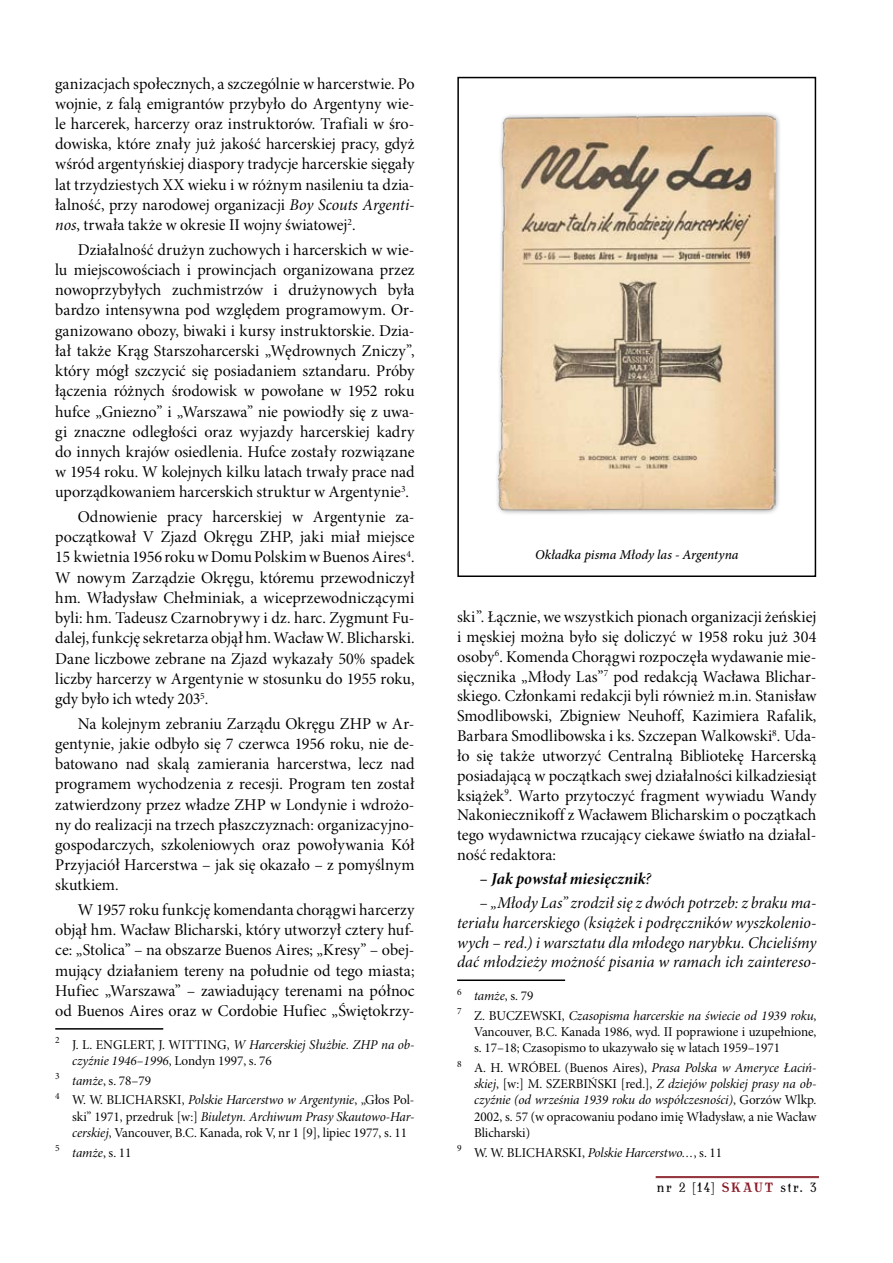
<style>
.page{position:relative;width:893px;height:1263px;background:#fff}
.page>*{position:absolute;margin:0;border:0;box-sizing:border-box;transform-origin:0 0}
.t1{font:16.5px/20.2px "Minion Pro Subh";color:#000;text-align:justify}
.t2{font:16.5px/19.8px "Minion Pro It Subh";color:#000;text-align:justify}
.t3{font:16.5px "Minion Pro Bold It Subh";letter-spacing:.005em;color:#000}
.t4{font:13.5px/16.2px "Minion Pro It Subh";letter-spacing:-.005em;color:#000}
.t5{font:13.5px/16.2px "Minion Pro Subh";color:#000}
.t6{font:italic 500 13.5px "Minion Pro";letter-spacing:-.005em;color:#000}
.t7{font:13.5px "Antykwa Torunska Cond";letter-spacing:.125em;color:#000}
.s1{font-family:"Minion Pro It Subh"}
.s2{font-family:"Minion Pro Subh"}
.s3{font-weight:700;color:#891b28}
</style>
<div class="page">
<hr style="left:656px;top:1176px;width:163px;height:1px;background:#891e28">
<hr style="left:656px;top:1177px;width:163px;height:1px;background:#891e28">
<div style="left:457px;top:77px;width:359px;height:500px;border:2px solid #000"></div>
<hr style="left:55px;top:1028px;width:108px;height:1px;background:#000">
<hr style="left:457px;top:979px;width:108px;height:2px;background:#000">
<div style="left:494px;top:110px;width:294px;height:413px;background:#000;opacity:.5"></div>
<img style="left:498px;top:114px;width:277px;height:396px">
<p class="t1" style="left:55px;top:74px;width:361px">ganizacjach społecznych, a szczególnie w harcerstwie. Po wojnie, z falą emigrantów przybyło do Argentyny wie&shy;le harcerek, harcerzy oraz instruktorów. Trafiali w śro&shy;dowiska, które znały już jakość harcerskiej pracy, gdyż wśród argentyńskiej diaspory tradycje harcerskie sięgały lat trzydziestych XX wieku i w różnym nasileniu ta dzia&shy;łalność, przy narodowej organizacji <span class="s1">Boy Scouts Argenti&shy;nos</span>, trwała także w okresie II wojny światowej<sup>2</sup>.</p>
<p class="t1" style="left:55px;top:240px;width:361px;text-indent:23px">Działalność drużyn zuchowych i harcerskich w wie&shy;lu miejscowościach i prowincjach organizowana przez nowoprzybyłych zuchmistrzów i drużynowych była bardzo intensywna pod względem programowym. Or&shy;ganizowano obozy, biwaki i kursy instruktorskie. Dzia&shy;łał także Krąg Starszoharcerski „Wędrownych Zniczy”, który mógł szczycić się posiadaniem sztandaru. Próby łączenia różnych środowisk w powołane w 1952 roku hufce „Gniezno” i „Warszawa” nie powiodły się z uwa&shy;gi znaczne odległości oraz wyjazdy harcerskiej kadry do innych krajów osiedlenia. Hufce zostały rozwiązane w 1954 roku. W kolejnych kilku latach trwały prace nad uporządkowaniem harcerskich struktur w Argentynie<sup>3</sup>.</p>
<p class="t1" style="left:55px;top:507px;width:361px;text-indent:22px">Odnowienie pracy harcerskiej w Argentynie za&shy;początkował V Zjazd Okręgu ZHP, jaki miał miejsce 15 kwietnia 1956 roku w Domu Polskim w Buenos Aires<sup>4</sup>.<br>W nowym Zarządzie Okręgu, któremu przewodniczył hm. Władysław Chełminiak, a wiceprzewodniczącymi byli: hm. Tadeusz Czarnobrywy i dz. harc. Zygmunt Fu&shy;dalej, funkcję sekretarza objął hm. Wacław W. Blicharski.<br>Dane liczbowe zebrane na Zjazd wykazały 50% spadek liczby harcerzy w Argentynie w stosunku do 1955 roku, gdy było ich wtedy 203<sup>5</sup>.</p>
<p class="t1" style="left:55px;top:714px;width:361px;text-indent:22px">Na kolejnym zebraniu Zarządu Okręgu ZHP w Ar&shy;gentynie, jakie odbyło się 7 czerwca 1956 roku, nie de&shy;batowano nad skalą zamierania harcerstwa, lecz nad programem wychodzenia z recesji. Program ten został zatwierdzony przez władze ZHP w Londynie i wdrożo&shy;ny do realizacji na trzech płaszczyznach: organizacyjno&shy;gospodarczych, szkoleniowych oraz powoływania Kół Przyjaciół Harcerstwa – jak się okazało – z pomyślnym skutkiem.</p>
<p class="t1" style="left:55px;top:900px;width:361px;text-indent:22px">W 1957 roku funkcję komendanta chorągwi harcerzy objął hm. Wacław Blicharski, który utworzył cztery huf&shy;ce: „Stolica” – na obszarze Buenos Aires; „Kresy” – obej&shy;mujący działaniem tereny na południe od tego miasta; Hufiec „Warszawa” – zawiadujący terenami na północ od Buenos Aires oraz w Cordobie Hufiec „Świętokrzy-</p>
<p class="t5" style="left:55px;top:1037px;width:58px"><sup>2</sup> J. L. Engle</p>
<p class="t5" style="left:137px;top:1037px;width:53px">rt, J. Witting</p>
<p class="t4" style="left:72px;top:1037px;width:344px;text-indent:154px"><span class="s2">,</span> W Harcerskiej Służbie. ZHP na ob&shy;czyźnie 1946–1996<span class="s2">, Londyn 1997, s. 76</span></p>
<p class="t5" style="left:55px;top:1073px;width:98px"><sup>3</sup> <span class="s1">tamże</span>, s. 78–79</p>
<p class="t4" style="left:55px;top:1092px;width:361px;text-align:right"><sup>4</sup> <span class="s2">W. W. Blicharski ,</span> Polskie Harcerstwo w Argentynie<span class="s2">, „Głos Pol&shy;ski” 1971, przedruk [w:]</span> Biuletyn. Archiwum Prasy Skautowo-Har-</p>
<p class="t5" style="left:72px;top:1125px;width:336px"><span class="s1">cerskiej</span>, Vancouver, B.C. Kanada, rok V, nr 1 [9], lipiec 1977, s. 11</p>
<p class="t4" style="left:55px;top:1145px;width:78px"><sup>5</sup> tamże<span class="s2">, s. 11</span></p>
<p class="t6" style="left:535px;top:546px;width:205px">Okładka pisma Młody las - Argentyna</p>
<p class="t1" style="left:457px;top:608px;width:361px;line-height:19.8px">ski”. Łącznie, we wszystkich pionach organizacji żeńskiej i męskiej można było się doliczyć w 1958 roku już 304 osoby<sup>6</sup>. Komenda Chorągwi rozpoczęła wydawanie mie&shy;sięcznika „Młody Las”<sup>7</sup> pod redakcją Wacława Blichar&shy;skiego. Członkami redakcji byli również m.in. Stanisław Smodlibowski, Zbigniew Neuhoff, Kazimiera Rafalik, Barbara Smodlibowska i ks. Szczepan Walkowski<sup>8</sup>. Uda&shy;ło się także utworzyć Centralną Bibliotekę Harcerską posiadającą w początkach swej działalności kilkadziesiąt książek<sup>9</sup>. Warto przytoczyć fragment wywiadu Wandy Nakoniecznikoff z Wacławem Blicharskim o początkach tego wydawnictwa rzucający ciekawe światło na działal&shy;ność redaktora:</p>
<p class="t3" style="left:480px;top:869px;width:173px">– Jak powstał miesięcznik<span class="s1">?</span></p>
<p class="t2" style="left:457px;top:893px;width:361px;text-indent:22px">– „Młody Las” zrodził się z dwóch potrzeb: z braku ma&shy;teriału harcerskiego (książek i podręczników wyszkolenio&shy;wych – red.) i warsztatu dla młodego narybku. Chcieliśmy dać młodzieży możność pisania w ramach ich zaintereso-</p>
<p class="t4" style="left:457px;top:986px;width:361px;line-height:19.8px"><sup>6</sup> tamże<span class="s2">, s. 79<br></span><sup>7</sup> <span class="s2">Z. BUCZEWSKI,</span> Czasopisma harcerskie na świecie od 1939 roku<span class="s2">,</span></p>
<p class="t5" style="left:474px;top:1024px;width:344px">Vancouver, B.C. Kanada 1986, wyd. II poprawione i uzupełnione, s. 17–18; Czasopismo to ukazywało się w latach 1959–1971</p>
<p class="t4" style="left:474px;top:1060px;width:344px;text-align:justify;text-indent:-17px"><sup>8</sup> <span class="s2">A. H. WRÓBEL (Buenos Aires),</span> Prasa Polska w Ameryce Łaciń&shy;skiej<span class="s2">, [w:] M. SZERBIŃSKI [red.],</span> Z dziejów polskiej prasy na ob&shy;czyźnie (od września 1939 roku do współczesności)<span class="s2">, Gorzów Wlkp.</span></p>
<p class="t5" style="left:474px;top:1109px;width:344px">2002, s. 57 (w opracowaniu podano imię Władysław, a nie Wacław<br>Blicharski)</p>
<p class="t5" style="left:457px;top:1145px;width:267px"><sup>9</sup> W. W. Blic harski , <span class="s1">Polskie Harcerstwo…</span>, s. 11</p>
<p class="t7" style="left:657px;top:1177px;width:161px">nr 2 [14] <span class="s3">SKAUT</span> str. 3</p>
</div>
